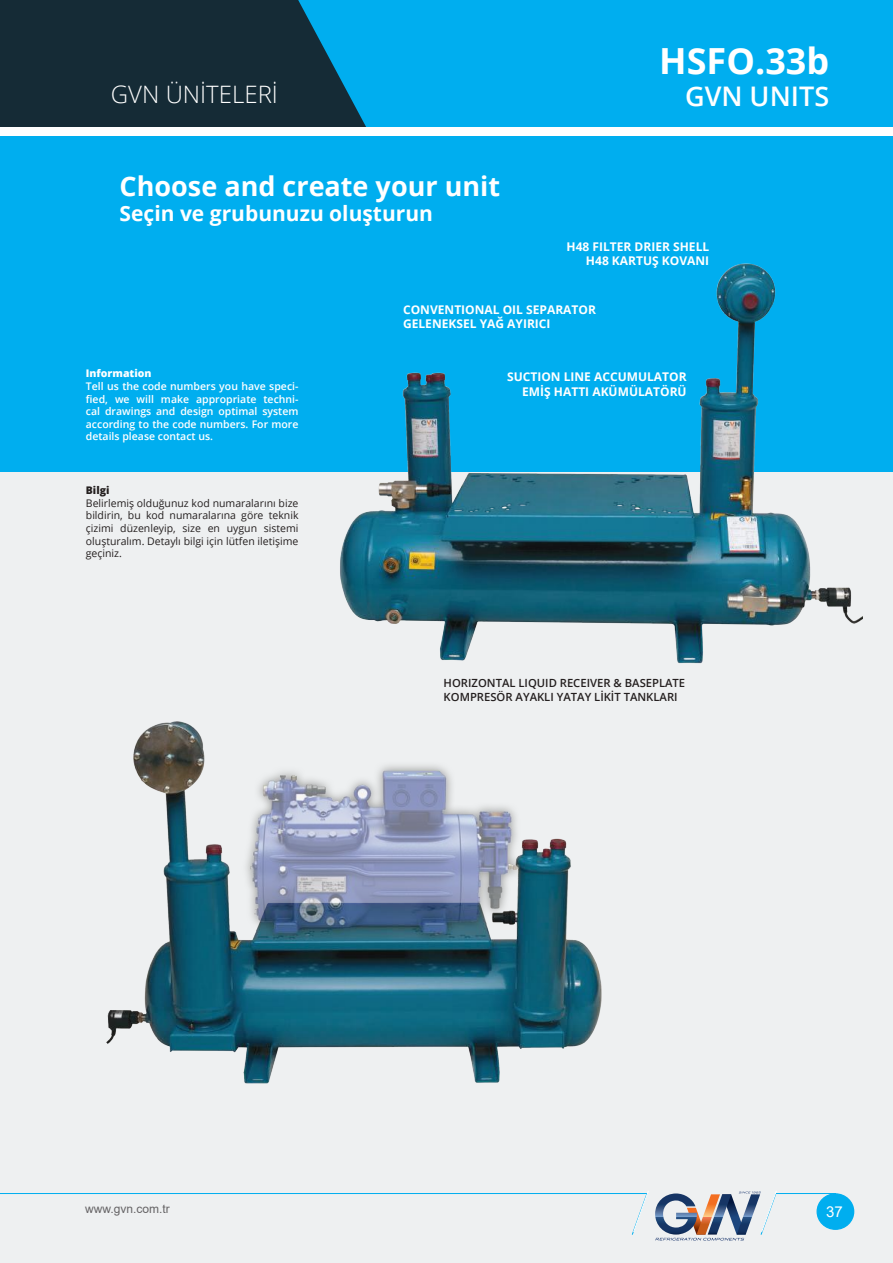
<style>
.page{position:relative;width:893px;height:1263px;background:#fff}
.page>*{position:absolute;margin:0;border:0;box-sizing:border-box;transform-origin:0 0}
.t1{font:700 36px "Open Sans";color:#fff}
.t2{font:700 27px "Open Sans";color:#fff}
.t3{font:600 27px "Open Sans";color:#fff}
.t4{font:300 24px "Open Sans";color:#fff}
.t5{font:700 21px "Open Sans";color:#fff}
.t6{font:15px "Arial";color:#fff}
.t7{font:700 12px/14.4px "Open Sans";color:#fff;text-align:right}
.t8{font:12px "Arial";color:#656365}
.t9{font:600 11.25px/13.5px "Open Sans";color:#241f1f}
.t10{font:10.5px/12.6px "Open Sans";color:#241f1f;text-align:justify}
.t11{font:600 10.5px/12.6px "Open Sans";color:#fff;text-align:justify}
.t12{font:800 10.5px "Open Sans";color:#fff}
.t13{font:800 10.5px "Open Sans";color:#241f1f}
</style>
<div class="page">
<div style="left:0;top:0;width:893px;height:473px;background:#00aeef"></div>
<svg style="left:0;top:0;width:366px;height:128px;background:#143848"></svg>
<div style="left:0;top:472px;width:893px;height:791px;background:#eef0f1"></div>
<img style="left:340px;top:263px;width:522px;height:401px">
<img style="left:106px;top:721px;width:496px;height:363px">
<div style="left:817px;top:1194px;width:37px;height:35px;background:#00aeef;border-radius:50%"></div>
<div style="left:816px;top:1193px;width:38px;height:37px;border:1px solid #00aeef;border-radius:50%"></div>
<hr style="left:0;top:1193px;width:647px;height:1px;background:#00aeef">
<hr style="left:776px;top:1193px;width:60px;height:1px;background:#00aeef">
<svg style="left:632px;top:1191px;width:17px;height:44px"></svg>
<svg style="left:655px;top:1191px;width:122px;height:49px"></svg>
<div style="left:0;top:128px;width:893px;height:8px;background:#fff"></div>
<h3 class="t4" style="left:111px;top:78px;width:169px">GVN ÜNİTELERİ</h3>
<h2 class="t2" style="left:120px;top:167px;width:382px">Choose and create your unit</h2>
<h3 class="t5" style="left:120px;top:198px;width:315px">Seçin ve grubunuzu oluşturun</h3>
<h1 class="t1" style="left:659px;top:36px;width:171px">HSFO.33b</h1>
<h2 class="t3" style="left:685px;top:77px;width:146px">GVN UNITS</h2>
<p class="t12" style="left:86px;top:366px;width:67px">Information</p>
<p class="t11" style="left:86px;top:380px;width:214px">Tell us the code numbers you have speci&shy;fied, we will make appropriate techni&shy;cal drawings and design optimal system according to the code numbers. For more details please contact us.</p>
<p class="t13" style="left:86px;top:482px;width:25px">Bilgi</p>
<p class="t10" style="left:86px;top:496px;width:214px">Belirlemiş olduğunuz kod numaralarını bize bildirin, bu kod numaralarına göre teknik çizimi düzenleyip, size en uygun sistemi oluşturalım. Detaylı bilgi için lütfen iletişime geçiniz.</p>
<p class="t7" style="left:567px;top:239px;width:144px">H48 FILTER DRIER SHELL<br>H48 KARTUŞ KOVANI</p>
<p class="t7" style="left:403px;top:302px;width:194px;text-align:left">CONVENTIONAL OIL SEPARATOR<br>GELENEKSEL YAĞ AYIRICI</p>
<p class="t7" style="left:507px;top:369px;width:181px">SUCTION LINE ACCUMULATOR<br>EMİŞ HATTI AKÜMÜLATÖRÜ</p>
<p class="t9" style="left:444px;top:676px;width:243px">HORIZONTAL LIQUID RECEIVER &amp; BASEPLATE<br>KOMPRESÖR AYAKLI YATAY LİKİT TANKLARI</p>
<p class="t8" style="left:85px;top:1201px;width:86px">www.gvn.com.tr</p>
<h3 class="t6" style="left:826px;top:1201px;width:18px">37</h3>
</div>
